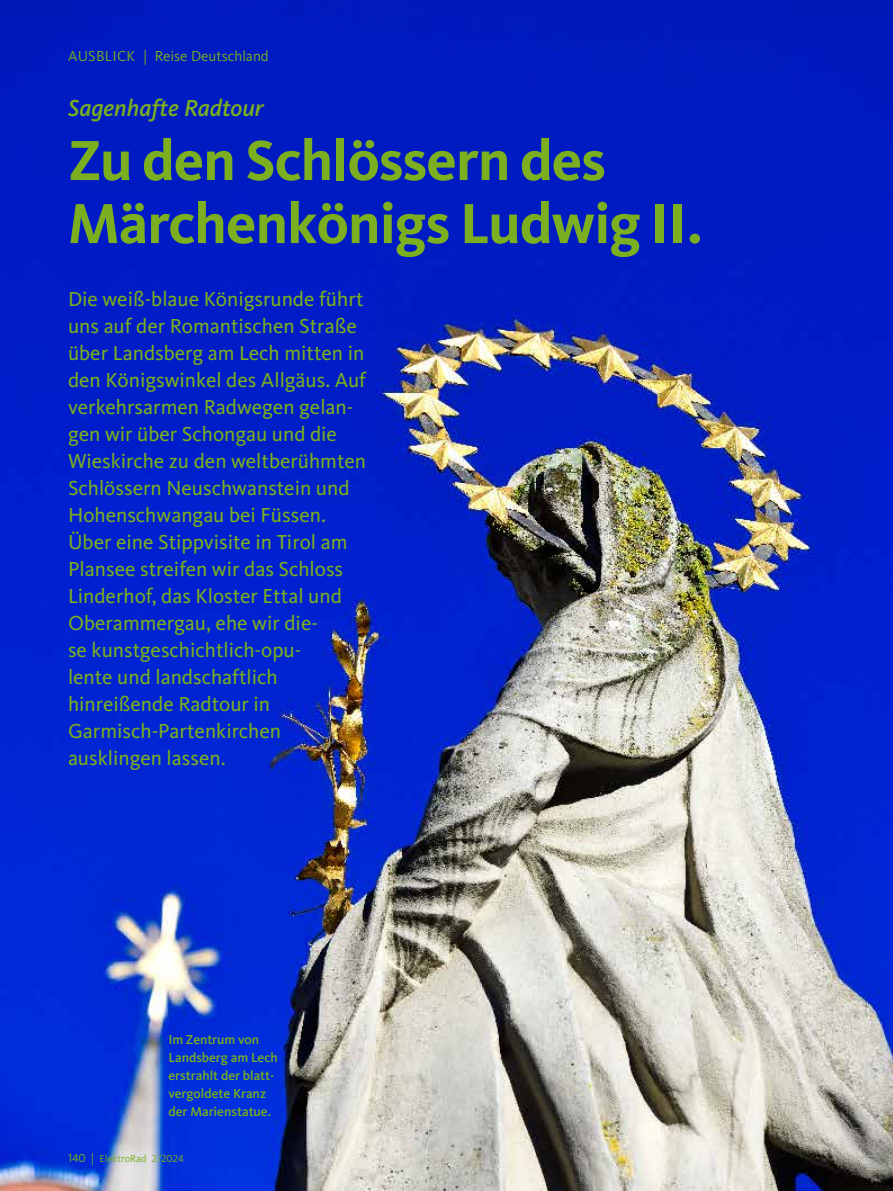
<style>
.page{position:relative;width:893px;height:1191px;background:#fff}
.page>*{position:absolute;margin:0;border:0;box-sizing:border-box;transform-origin:0 0}
.t1{font:700 58.5px/63px "Kievit OT";letter-spacing:-.015em;color:#7baf1f}
.t2{font:italic 500 24px "Kievit OT";color:#7baf1f}
.t3{font:21px/27px "Kievit OT";color:#7baf1f}
.t4{font:15px "Kievit OT";color:#7baf1f}
.t5{font:500 13.5px/18px "Kievit OT";color:#7baf1f}
.t6{font:10.5px "Kievit OT";color:#7baf1f}
.s1{font-size:12px}
</style>
<div class="page">
<img style="left:0;top:0;width:893px;height:1191px">
<p class="t4" style="left:68px;top:47px;width:202px">AUSBLICK | Reise Deutschland</p>
<p class="t2" style="left:68px;top:94px;width:197px">Sagenhafte Radtour</p>
<h1 class="t1" style="left:68px;top:128px;width:637px">Zu den Schlössern des<br>Märchenkönigs Ludwig II.</h1>
<p class="t3" style="left:68px;top:285px;width:300px">Die weiß-blaue Königsrunde führt uns auf der Romantischen Straße über Landsberg am Lech mitten in den Königswinkel des Allgäus. Auf verkehrsarmen Radwegen gelan&shy;gen wir über Schongau und die<br>Wieskirche zu den weltberühmten<br>Schlössern Neuschwanstein und<br>Hohenschwangau bei Füssen.<br>Über eine Stippvisite in Tirol am<br>Plansee streifen wir das Schloss<br>Linderhof, das Kloster Ettal und<br>Oberammergau, ehe wir die-<br>se kunstgeschichtlich-opu-<br>lente und landschaftlich hinreißende Radtour in<br>Garmisch-Partenkirchen ausklingen lassen.</p>
<p class="t5" style="left:168px;top:1030px;width:111px">Im Zentrum von<br>Landsberg am Lech erstrahlt der blatt&shy;vergoldete Kranz der Marienstatue.</p>
<p class="t6" style="left:68px;top:1151px;width:117px"><span class="s1">140 |</span> ElektroRad 2/2024</p>
</div>
